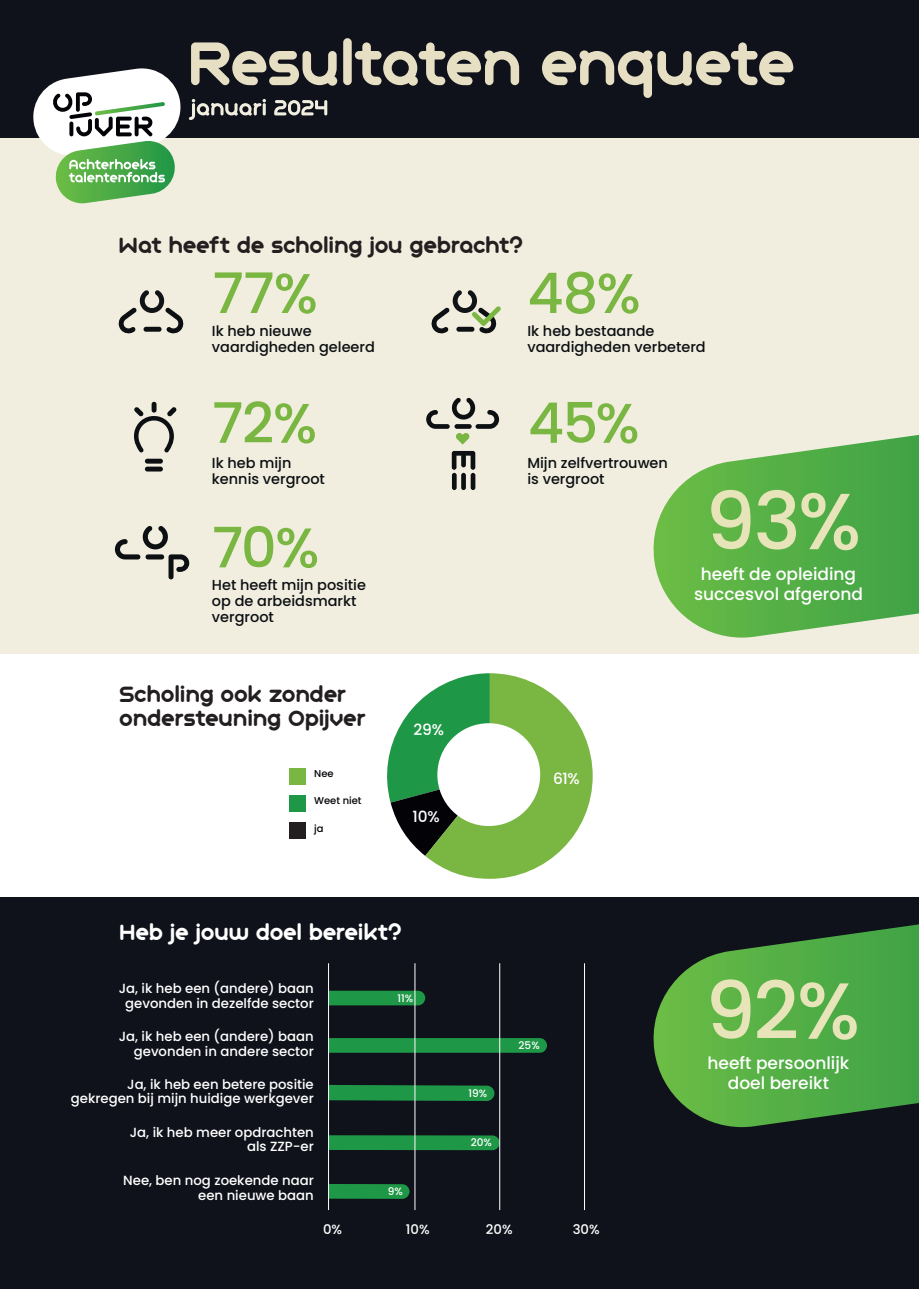
<style>
.page{position:relative;width:919px;height:1289px;background:#fff}
.page>*{position:absolute;margin:0;border:0;box-sizing:border-box;transform-origin:0 0}
.t1{font:500 79.5px "Poppins";color:#e8e4b9}
.t2{font:66.75px "Geometry Soft Pro Bold N";color:#e6dfc3}
.t3{font:500 55.8px "Poppins";letter-spacing:-.025em;color:#7ab642}
.t4{font:24px/24px "Geometry Soft Pro Bold N";letter-spacing:.015em;color:#231f20}
.t5{font:24px "Geometry Soft Pro Bold N";letter-spacing:.015em;color:#fff}
.t6{font:500 16.95px/20px "Poppins";color:#fff;text-align:center}
.t7{font:500 15.45px "Poppins";color:#fff}
.t8{font:500 14.4px/15.6px "Poppins";color:#0c1013}
.t9{font:500 13.2px/14.2px "Poppins";color:#fff;text-align:right}
.t10{font:500 10.5px "Poppins";color:#fff}
.t11{font:500 9.9px "Poppins";color:#020207}
</style>
<div class="page">
<div style="left:0;top:138px;width:918px;height:515px;background:#f2eedf"></div>
<div style="left:0;top:897px;width:918px;height:391px;background:#0f121a"></div>
<div style="left:0;top:0;width:918px;height:138px;background:#0f121a"></div>
<hr style="left:0;top:138px;width:918px;height:1px;background:#0f1219">
<svg style="left:31px;top:68px;width:152px;height:135px"></svg>
<svg style="left:189px;top:99px;width:77px;height:21px"></svg>
<svg style="left:274px;top:100px;width:53px;height:15px"></svg>
<svg style="left:329px;top:1135px;width:170px;height:15px;background:#1e9345"></svg>
<svg style="left:329px;top:1084px;width:165px;height:16px;background:#1d8b42"></svg>
<svg style="left:329px;top:1038px;width:218px;height:14px;background:#1e9546"></svg>
<svg style="left:329px;top:990px;width:96px;height:15px"></svg>
<svg style="left:118px;top:290px;width:66px;height:44px"></svg>
<svg style="left:431px;top:290px;width:70px;height:44px"></svg>
<svg style="left:329px;top:1183px;width:80px;height:15px"></svg>
<hr style="left:414px;top:963px;width:1px;height:246px;background:#fff">
<hr style="left:499px;top:963px;width:1px;height:246px;background:#fff">
<hr style="left:584px;top:963px;width:1px;height:246px;background:#fff">
<hr style="left:328px;top:963px;width:1px;height:246px;background:#fff">
<svg style="left:653px;top:435px;width:265px;height:202px"></svg>
<svg style="left:653px;top:924px;width:265px;height:203px"></svg>
<div style="left:145px;top:458px;width:18px;height:5px;background:#0c1013;border-radius:2px"></div>
<div style="left:145px;top:466px;width:18px;height:5px;background:#0c1013;border-radius:2px"></div>
<svg style="left:452px;top:451px;width:23px;height:19px"></svg>
<hr style="left:452px;top:473px;width:4px;height:17px;background:#0c1013;border-radius:2px">
<div style="left:461px;top:473px;width:5px;height:17px;background:#0c1013;border-radius:2px"></div>
<div style="left:470px;top:473px;width:5px;height:17px;background:#0c1013;border-radius:2px"></div>
<svg style="left:426px;top:397px;width:73px;height:47px"></svg>
<hr style="left:152px;top:402px;width:4px;height:10px;background:#0c1013;border-radius:2px">
<svg style="left:134px;top:407px;width:43px;height:46px"></svg>
<svg style="left:115px;top:526px;width:75px;height:53px"></svg>
<svg style="left:387px;top:673px;width:205px;height:205px"></svg>
<div style="left:437px;top:723px;width:103px;height:103px;background:#fff;border-radius:50%"></div>
<div style="left:290px;top:768px;width:16px;height:16px;background:#7ab642"></div>
<div style="left:290px;top:795px;width:16px;height:17px;background:#1e9746"></div>
<div style="left:290px;top:822px;width:16px;height:17px;background:#231f20"></div>
<h2 class="t2" style="left:188px;top:30px;width:607px">Resultaten enquete</h2>
<h3 class="t4" style="left:119px;top:233px;width:405px">Wat heeft de scholing jou gebracht?</h3>
<h3 class="t3" style="left:212px;top:261px;width:107px">77%</h3>
<p class="t8" style="left:212px;top:323px;width:164px">Ik heb nieuwe vaardigheden geleerd</p>
<h3 class="t3" style="left:212px;top:391px;width:107px">72%</h3>
<p class="t8" style="left:212px;top:455px;width:115px">Ik heb mijn kennis vergroot</p>
<h3 class="t3" style="left:212px;top:515px;width:109px">70%</h3>
<p class="t8" style="left:212px;top:577px;width:155px">Het heeft mijn positie op de arbeidsmarkt vergroot</p>
<h3 class="t4" style="left:120px;top:682px;width:247px">Scholing ook zonder ondersteuning Opijver</h3>
<p class="t11" style="left:314px;top:768px;width:21px">Nee</p>
<p class="t11" style="left:314px;top:795px;width:49px">Weet niet</p>
<p class="t11" style="left:314px;top:822px;width:11px">ja</p>
<p class="t7" style="left:413px;top:720px;width:32px">29%</p>
<p class="t7" style="left:412px;top:807px;width:29px">10%</p>
<h3 class="t3" style="left:527px;top:261px;width:115px">48%</h3>
<p class="t8" style="left:527px;top:323px;width:180px">Ik heb bestaande vaardigheden verbeterd</p>
<h3 class="t3" style="left:528px;top:391px;width:113px">45%</h3>
<p class="t8" style="left:527px;top:455px;width:142px">Mijn zelfvertrouwen is vergroot</p>
<h1 class="t1" style="left:705px;top:475px;width:158px">93%</h1>
<p class="t6" style="left:694px;top:584px;width:170px">succesvol afgerond</p>
<p class="t6" style="left:700px;top:564px;width:157px">heeft de opleiding</p>
<p class="t7" style="left:553px;top:769px;width:28px">61%</p>
<h3 class="t5" style="left:120px;top:919px;width:283px">Heb je jouw doel bereikt?</h3>
<p class="t9" style="left:119px;top:981px;width:196px;text-align:center">Ja, ik heb een (andere) baan gevonden in dezelfde sector</p>
<p class="t9" style="left:119px;top:1029px;width:196px">Ja, ik heb een (andere) baan gevonden in andere sector</p>
<p class="t9" style="left:71px;top:1076px;width:244px">Ja, ik heb een betere positie gekregen bij mijn huidige werkgever</p>
<p class="t9" style="left:130px;top:1124px;width:185px">Ja, ik heb meer opdrachten als ZZP-er</p>
<p class="t9" style="left:123px;top:1173px;width:192px">Nee, ben nog zoekende naar een nieuwe baan</p>
<p class="t10" style="left:397px;top:991px;width:17px">11%</p>
<p class="t10" style="left:387px;top:1185px;width:17px">9%</p>
<p class="t10" style="left:468px;top:1086px;width:20px">19%</p>
<p class="t10" style="left:470px;top:1136px;width:23px">20%</p>
<p class="t10" style="left:518px;top:1039px;width:23px">25%</p>
<h1 class="t1" style="left:705px;top:964px;width:156px">92%</h1>
<p class="t6" style="left:707px;top:1053px;width:143px">heeft persoonlijk doel bereikt</p>
<p class="t9" style="left:323px;top:1221px;width:21px">0%</p>
<p class="t9" style="left:406px;top:1221px;width:25px">10%</p>
<p class="t9" style="left:486px;top:1221px;width:28px">20%</p>
<p class="t9" style="left:572px;top:1221px;width:28px">30%</p>
</div>
